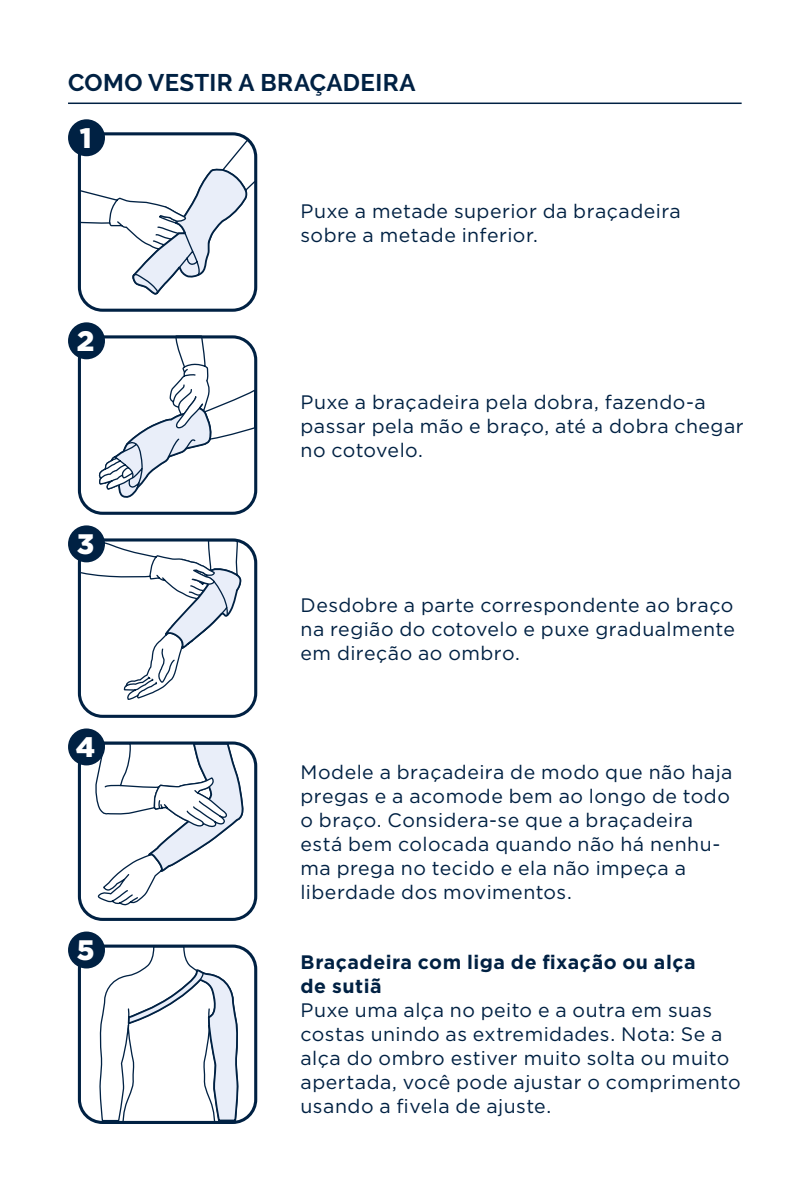
<style>
.page{position:relative;width:808px;height:1191px;background:#fff}
.page>*{position:absolute;margin:0;border:0;box-sizing:border-box;transform-origin:0 0}
.t1{font:900 28.2px "Gotham";color:#fff}
.t2{font:700 24px "Raleway";letter-spacing:.015em;color:#002143}
.t3{font:19.5px/24px "Gotham";letter-spacing:.025em;color:#002143}
.t4{font:700 19.5px/24px "Gotham";letter-spacing:.025em;color:#002143}
</style>
<div class="page">
<hr style="left:807px;top:0;width:1px;height:1191px;background:#bb0234">
<hr style="left:68px;top:102px;width:674px;height:2px;background:#002143">
<svg style="left:77px;top:138px;width:180px;height:158px"></svg>
<div style="left:78px;top:132px;width:179px;height:180px;border:3px solid #002143;border-radius:23px"></div>
<div style="left:68px;top:119px;width:37px;height:37px;background:#002143;border-radius:50%"></div>
<svg style="left:96px;top:339px;width:159px;height:164px"></svg>
<div style="left:78px;top:335px;width:179px;height:180px;border:3px solid #002143;border-radius:23px"></div>
<div style="left:68px;top:322px;width:37px;height:37px;background:#002143;border-radius:50%"></div>
<svg style="left:82px;top:542px;width:160px;height:158px"></svg>
<div style="left:78px;top:538px;width:179px;height:180px;border:3px solid #002143;border-radius:23px"></div>
<div style="left:68px;top:525px;width:37px;height:37px;background:#002143;border-radius:50%"></div>
<svg style="left:93px;top:745px;width:151px;height:160px"></svg>
<div style="left:78px;top:741px;width:179px;height:180px;border:3px solid #002143;border-radius:23px"></div>
<div style="left:68px;top:728px;width:37px;height:37px;background:#002143;border-radius:50%"></div>
<svg style="left:99px;top:948px;width:141px;height:172px"></svg>
<div style="left:78px;top:944px;width:179px;height:180px;border:3px solid #002143;border-radius:23px"></div>
<div style="left:68px;top:931px;width:37px;height:37px;background:#002143;border-radius:50%"></div>
<p class="t2" style="left:68px;top:68px;width:349px">COMO VESTIR A BRAÇADEIRA</p>
<h1 class="t1" style="left:80px;top:122px;width:13px">1</h1>
<h1 class="t1" style="left:77px;top:325px;width:19px">2</h1>
<h1 class="t1" style="left:77px;top:528px;width:19px">3</h1>
<h1 class="t1" style="left:76px;top:731px;width:21px">4</h1>
<h1 class="t1" style="left:77px;top:934px;width:19px">5</h1>
<p class="t3" style="left:300px;top:198px;width:382px">Puxe a metade superior da braçadeira sobre a metade inferior.</p>
<p class="t3" style="left:300px;top:389px;width:445px">Puxe a braçadeira pela dobra, fazendo-a passar pela mão e braço, até a dobra chegar no cotovelo.</p>
<p class="t3" style="left:300px;top:592px;width:436px;text-align:justify">Desdobre a parte correspondente ao braço na região do cotovelo e puxe gradualmente em direção ao ombro.</p>
<p class="t3" style="left:300px;top:759px;width:433px">Modele a braçadeira de modo que não haja pregas e a acomode bem ao longo de todo o braço. Considera-se que a braçadeira está bem colocada quando não há nenhu&shy;ma prega no tecido e ela não impeça a liberdade dos movimentos.</p>
<p class="t4" style="left:300px;top:950px;width:397px">Braçadeira com liga de fixação ou alça de sutiã</p>
<p class="t3" style="left:300px;top:998px;width:442px">Puxe uma alça no peito e a outra em suas costas unindo as extremidades. Nota: Se a alça do ombro estiver muito solta ou muito apertada, você pode ajustar o comprimento usando a fivela de ajuste.</p>
</div>
